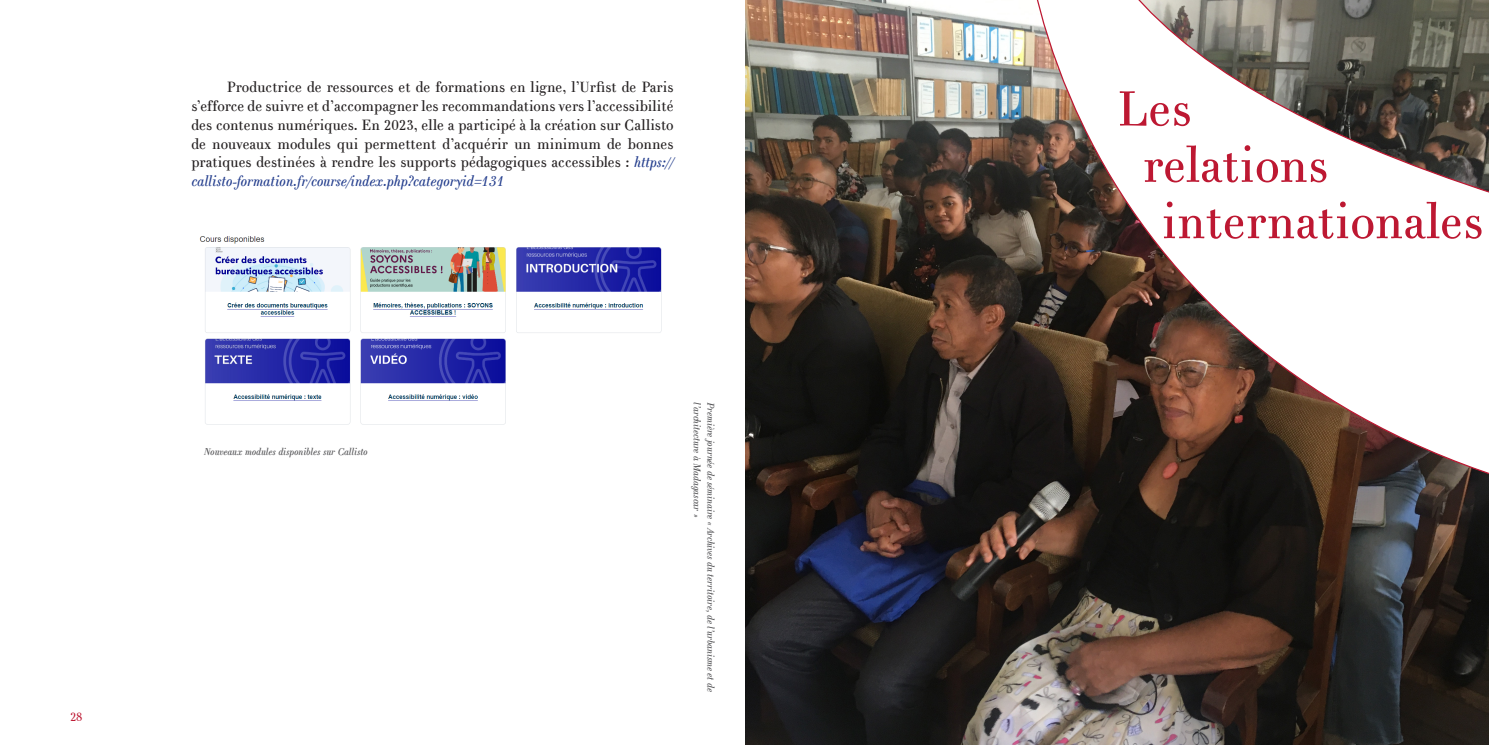
<style>
.page{position:relative;width:1489px;height:745px;background:#fff}
.page>*{position:absolute;margin:0;border:0;box-sizing:border-box;transform-origin:0 0}
.t1{font:50px/56.2px "Carta Nova Texte";color:#bd1832}
.Texte{font:15px/18.8px "Carta Nova Texte";color:#231f20;text-align:justify}
.t2{font:12.5px "Carta Nova Texte";color:#bd1832}
.Légende_photo{font:italic 10px "Carta Nova Texte";color:#535355}
.s1{font-style:italic;color:#253f8e}
</style>
<div class="page">
<img style="left:745px;top:0;width:743px;height:744px">
<img style="left:963px;top:0;width:525px;height:595px">
<img style="left:199px;top:236px;width:463px;height:189px">
<p class="t2" style="left:70px;top:709px;width:14px">28</p>
<p class="Texte" style="left:191px;top:78px;width:483px;text-indent:35px">Productrice de ressources et de formations en ligne, l’Urfist de Paris s’efforce de suivre et d’accompagner les recommandations vers l’accessibilité des contenus numériques. En 2023, elle a participé à la création sur Callisto de nouveaux modules qui permettent d’acquérir un minimum de bonnes pratiques destinées à rendre les supports pédagogiques accessibles : <span class="s1">https:// callisto-formation.fr/course/index.php?categoryid=131</span></p>
<p class="Légende_photo" style="left:204px;top:445px;width:165px">Nouveaux modules disponibles sur Callisto</p>
<p class="Légende_photo" style="left:703px;top:402px;width:116px;rotate:90deg">l’architecture à Madagascar »</p>
<p class="Légende_photo" style="left:717px;top:402px;width:290px;rotate:90deg">Première journée de séminaire « Archives du territoire, de l’urbanisme et de</p>
<p class="t1" style="left:1116px;top:80px;width:77px">Les</p>
<p class="t1" style="left:1161px;top:137px;width:323px;text-indent:-19px">relations internationales</p>
</div>
